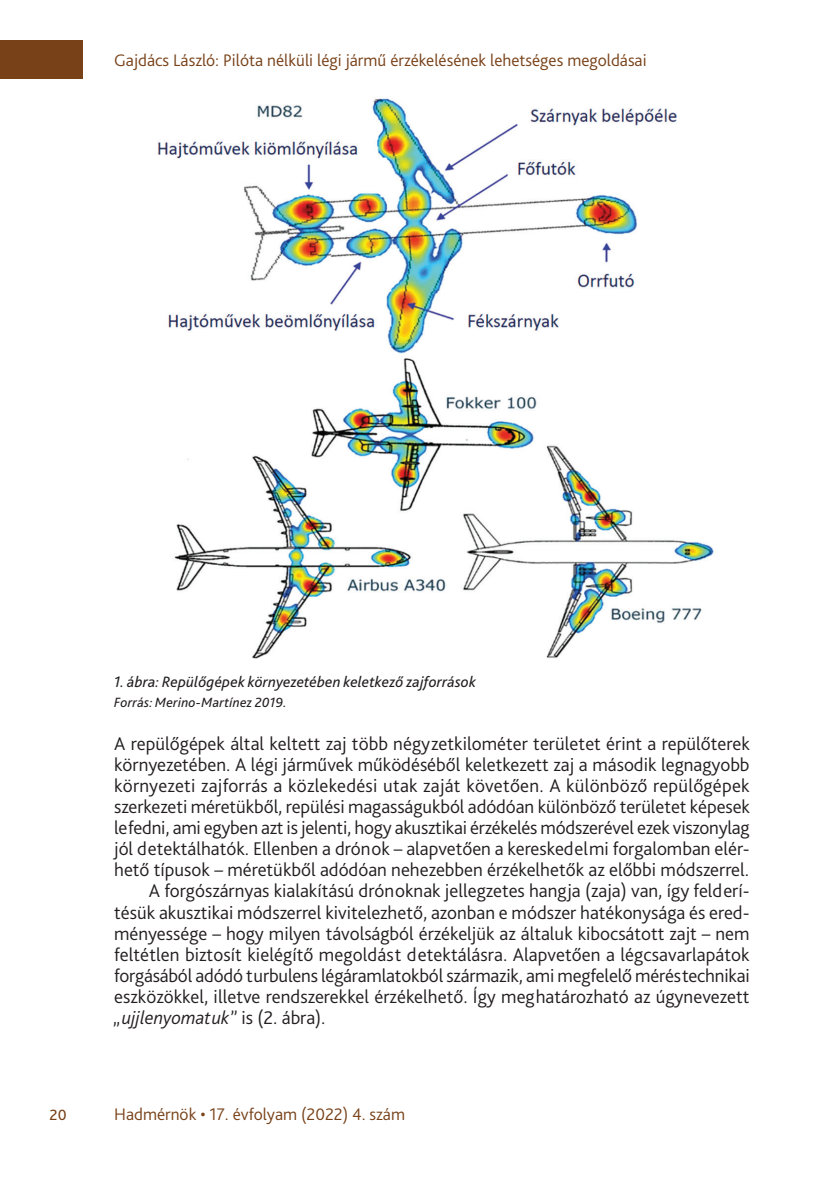
<style>
.page{position:relative;width:834px;height:1181px;background:#fff}
.page>*{position:absolute;margin:0;border:0;box-sizing:border-box;transform-origin:0 0}
._3_1_első_bekezdés{font:300 19.25px/21px "Bliss Pro";color:#231f20;text-align:justify}
._3_szövegtörzs{font:300 19.25px/21px "Bliss Pro";color:#231f20;text-align:justify}
.t1{font:300 19.25px "Bliss Pro";color:#784118}
.t2{font:300 17.5px "Bliss Pro";color:#784118}
._8_Ábra__képalárás{font:italic 15.75px "Bliss Pro";letter-spacing:.01em;color:#231f20}
._8_ábra_forrás{font:italic 14px "Bliss Pro";letter-spacing:.015em;color:#231f20}
.s1{font-style:italic}
</style>
<div class="page">
<div style="left:0;top:41px;width:83px;height:38px;background:#784118"></div>
<img style="left:157px;top:98px;width:557px;height:561px">
<p class="t2" style="left:114px;top:49px;width:534px">Gajdács László: Pilóta nélküli légi jármű érzékelésének lehetséges megoldásai</p>
<p class="_8_Ábra__képalárás" style="left:114px;top:672px;width:363px">1. ábra: Repülőgépek környezetében keletkező zajforrások</p>
<p class="_8_ábra_forrás" style="left:114px;top:694px;width:174px">Forrás: Merino-Martínez 2019.</p>
<p class="_3_1_első_bekezdés" style="left:114px;top:733px;width:637px">A repülőgépek által keltett zaj több négyzetkilométer területet érint a repülőterek környezetében. A légi járművek működéséből keletkezett zaj a második legnagyobb környezeti zajforrás a közlekedési utak zaját követően. A különböző repülőgépek szerkezeti méretükből, repülési magasságukból adódóan különböző területet képesek lefedni, ami egyben azt is jelenti, hogy akusztikai érzékelés módszerével ezek viszonylag jól detektálhatók. Ellenben a drónok – alapvetően a kereskedelmi forgalomban elér&shy;hető típusok – méretükből adódóan nehezebben érzékelhetők az előbbi módszerrel.</p>
<p class="_3_szövegtörzs" style="left:114px;top:880px;width:637px;text-indent:35px">A forgószárnyas kialakítású drónoknak jellegzetes hangja (zaja) van, így felderí&shy;tésük akusztikai módszerrel kivitelezhető, azonban e módszer hatékonysága és ered&shy;ményessége – hogy milyen távolságból érzékeljük az általuk kibocsátott zajt – nem feltétlen biztosít kielégítő megoldást detektálásra. Alapvetően a légcsavarlapátok forgásából adódó turbulens légáramlatokból származik, ami megfelelő méréstechnikai eszközökkel, illetve rendszerekkel érzékelhető. Így meghatározható az úgynevezett <span class="s1">„ujjlenyomatuk”</span> is (2. ábra).</p>
<p class="t1" style="left:50px;top:1102px;width:19px">20</p>
<p class="t2" style="left:114px;top:1103px;width:292px">Hadmérnök • 17. évfolyam (2022) 4. szám</p>
</div>
